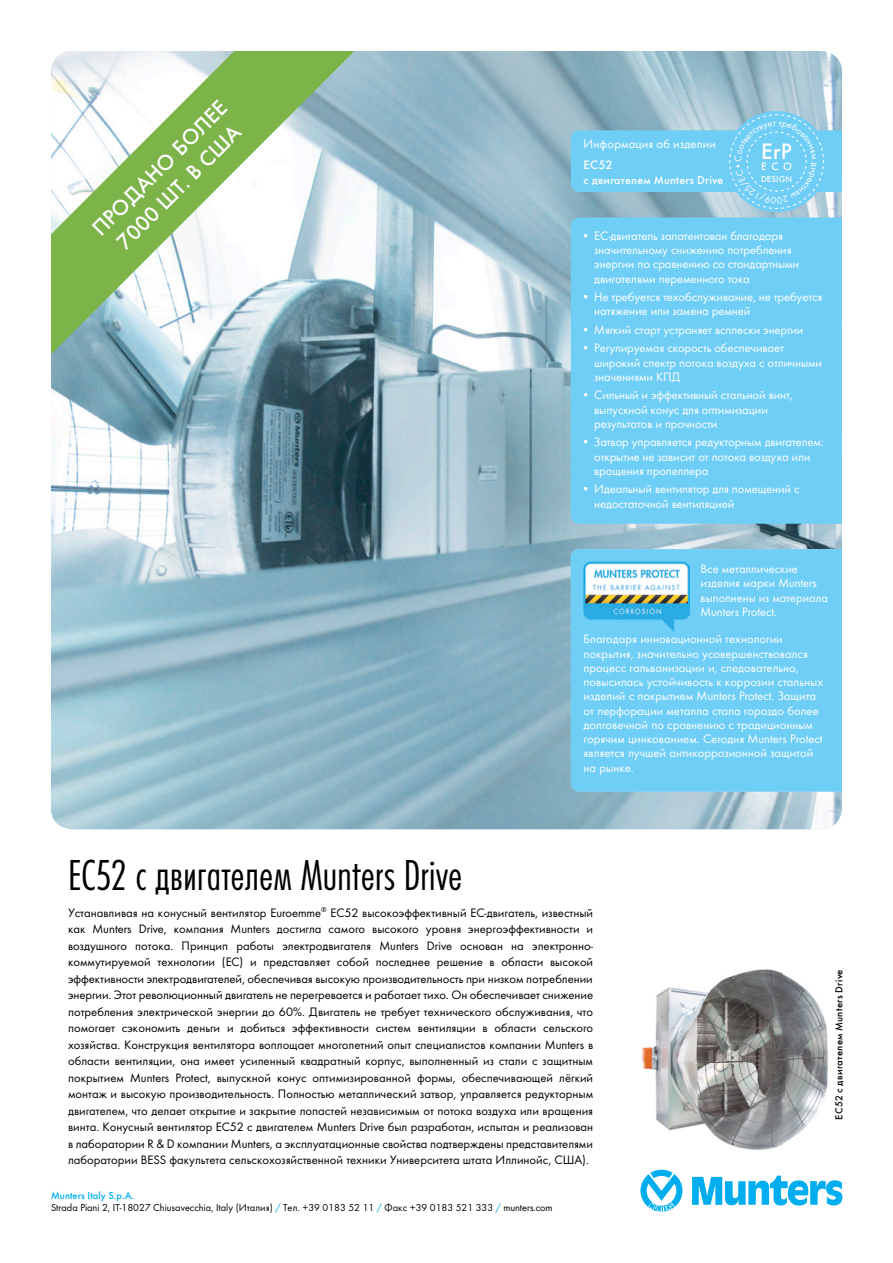
<style>
.page{position:relative;width:893px;height:1263px;background:#fff}
.page>*{position:absolute;margin:0;border:0;box-sizing:border-box;transform-origin:0 0}
.t1{font:300 45px "Futura Con";letter-spacing:-.005em;color:#000}
.t2{font:500 23.25px "Futura";color:#fff}
.t3{font:500 22.5px/27px "Futura";color:#fff;text-align:center}
.t4{font:12.75px/16.5px "Futura Boo";color:#000;text-align:justify}
.t5{font:12.75px/14.2px "Futura Boo";letter-spacing:-.01em;color:#fff}
.t6{font:12.75px "Futura Boo";letter-spacing:.01em;color:#fff}
.t7{font:500 12.75px "Futura";color:#fff}
.t8{font:500 12px "Futura";letter-spacing:.025em;color:#fff}
.t9{font:500 11.25px "Futura";color:#fff}
.t10{font:10.5px "Futura Boo";color:#000}
.t11{font:500 10.5px "Futura";letter-spacing:.025em;color:#000}
.t12{font:500 10.5px "Futura";color:#00aeef}
.t13{font:500 8.85px "Futura";letter-spacing:.02em;color:#fff}
.s1{color:#00aeef}
</style>
<div class="page">
<img style="left:51px;top:51px;width:791px;height:778px">
<svg style="left:692px;top:1175px;width:150px;height:31px"></svg>
<svg style="left:640px;top:1170px;width:42px;height:42px"></svg>
<img style="left:642px;top:969px;width:186px;height:181px">
<div style="left:571px;top:217px;width:271px;height:307px;background:#6fcef6"></div>
<svg style="left:51px;top:51px;width:303px;height:303px"></svg>
<div style="left:571px;top:549px;width:271px;height:243px;background:#6fcef6"></div>
<img style="left:584px;top:562px;width:105px;height:69px">
<svg style="left:571px;top:114px;width:271px;height:95px;background:#7dc9ea"></svg>
<h3 class="t3" style="left:86px;top:222px;width:182px;rotate:-45deg">ПРОДАНО БОЛЕЕ<br>7000 ШТ. В США</h3>
<h1 class="t1" style="left:68px;top:849px;width:396px">EC52 с двигателем Munters Drive</h1>
<p class="t6" style="left:584px;top:137px;width:134px">Информация об изделии</p>
<p class="t7" style="left:584px;top:157px;width:30px">EC52</p>
<p class="t8" style="left:584px;top:172px;width:141px">с двигателем Munters Drive</p>
<h2 class="t2" style="left:761px;top:138px;width:32px">ErP</h2>
<p class="t9" style="left:761px;top:160px;width:32px">ECO</p>
<p class="t13" style="left:761px;top:173px;width:32px">DESIGN</p>
<p class="t5" style="left:594px;top:228px;width:206px;text-indent:-13px">• ЕС-двигатель запатентован благодаря значительному снижению потребления энергии по сравнению со стандартными двигателями переменного тока</p>
<p class="t5" style="left:594px;top:290px;width:230px;text-indent:-13px">• Не требуется техобслуживание, не требуется натяжение или замена ремней</p>
<p class="t5" style="left:581px;top:322px;width:224px">• Мягкий старт устраняет всплески энергии</p>
<p class="t5" style="left:594px;top:341px;width:229px;text-indent:-13px">• Регулируемая скорость обеспечивает широкий спектр потока воздуха с отличными значениями КПД</p>
<p class="t5" style="left:594px;top:388px;width:200px;text-indent:-13px">• Сильный и эффективный стальной винт, выпускной конус для оптимизации результатов и прочности</p>
<p class="t5" style="left:594px;top:435px;width:231px;text-indent:-13px">• Затвор управляется редукторным двигателем: открытие не зависит от потока воздуха или вращения пропеллера</p>
<p class="t5" style="left:594px;top:482px;width:207px;text-indent:-13px">• Идеальный вентилятор для помещений с недостаточной вентиляцией</p>
<p class="t5" style="left:701px;top:562px;width:129px">Все металлические изделия марки Munters выполнены из материала<br>Munters Protect.</p>
<p class="t5" style="left:584px;top:632px;width:241px">Благодаря инновационной технологии покрытия, значительно усовершенствовался процесс гальванизации и, следовательно, повысилась устойчивость к коррозии стальных изделий с покрытием Munters Protect. Защита от перфорации металла стала гораздо более долговечной по сравнению с традиционным горячим цинкованием. Сегодня Munters Protect является лучшей антикоррозионной защитой на рынке.</p>
<p class="t4" style="left:68px;top:904px;width:527px">Устанавливая на конусный вентилятор Euroemme<sup>®</sup> EC52 высокоэффективный EC-двигатель, известный как Munters Drive, компания Munters достигла самого высокого уровня энергоэффективности и воздушного потока. Принцип работы электродвигателя Munters Drive основан на электронно&shy;коммутируемой технологии (EC) и представляет собой последнее решение в области высокой эффективности электродвигателей, обеспечивая высокую производительность при низком потреблении энергии. Этот революционный двигатель не перегревается и работает тихо. Он обеспечивает снижение потребления электрической энергии до 60%. Двигатель не требует технического обслуживания, что помогает сэкономить деньги и добиться эффективности систем вентиляции в области сельского хозяйства. Конструкция вентилятора воплощает многолетний опыт специалистов компании Munters в области вентиляции, она имеет усиленный квадратный корпус, выполненный из стали с защитным покрытием Munters Protect, выпускной конус оптимизированной формы, обеспечивающей лёгкий монтаж и высокую производительность. Полностью металлический затвор, управляется редукторным двигателем, что делает открытие и закрытие лопастей независимым от потока воздуха или вращения винта. Конусный вентилятор EC52 с двигателем Munters Drive был разработан, испытан и реализован в лаборатории R &amp; D компании Munters, а эксплуатационные свойства подтверждены представителями лаборатории BESS факультета сельскохозяйственной техники Университета штата Иллинойс, США).</p>
<p class="t12" style="left:51px;top:1189px;width:85px">Munters Italy S.p.A.</p>
<p class="t10" style="left:51px;top:1201px;width:503px">Strada Piani 2, IT-18027 Chiusavecchia, Italy (Италия) <span class="s1">/</span> Тел. +39 0183 52 11 <span class="s1">/</span> Факс +39 0183 521 333 <span class="s1">/</span> munters.com</p>
<p class="t11" style="left:833px;top:1119px;width:151px;rotate:-90deg">EC52 с двигателем Munters Drive</p>
</div>
